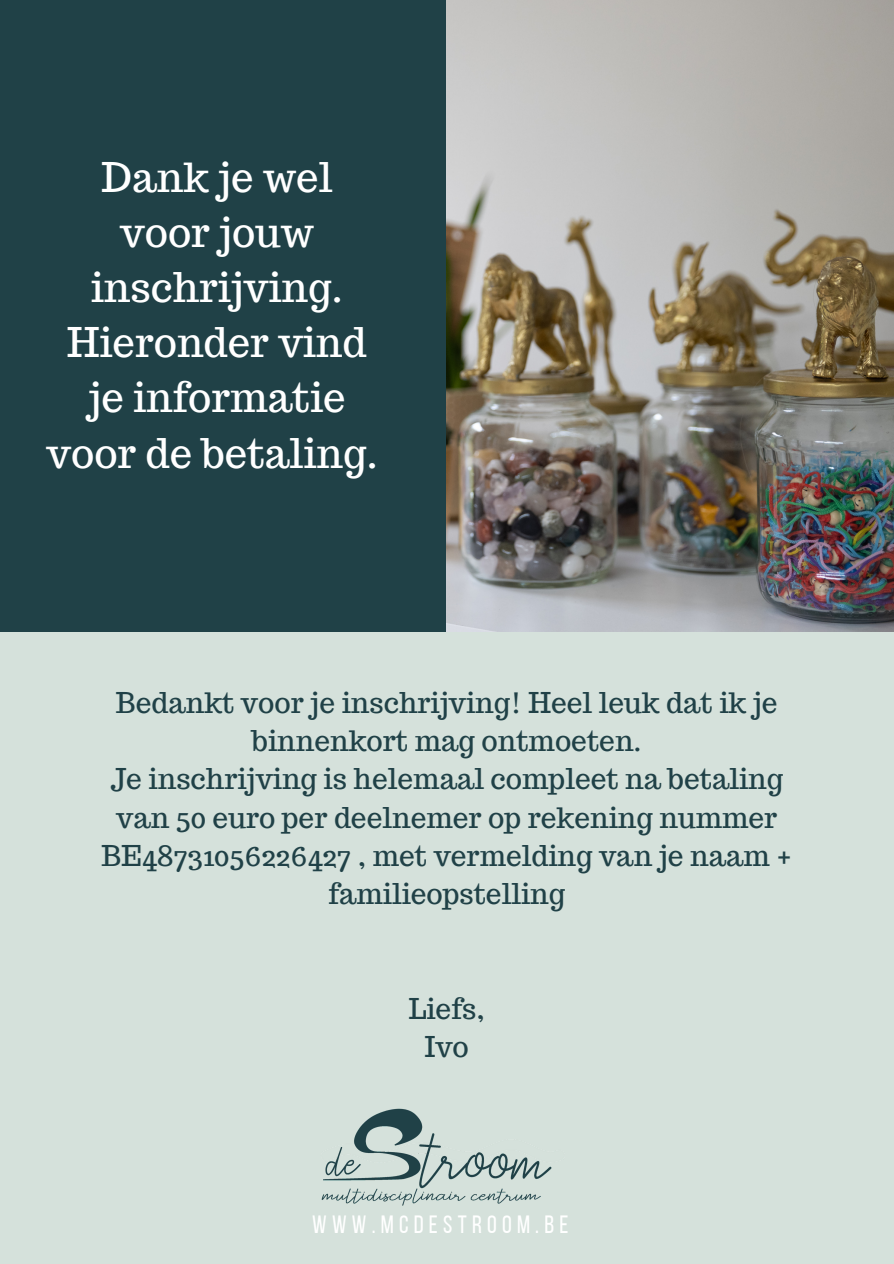
<style>
.page{position:relative;width:894px;height:1264px;background:#fff}
.page>*{position:absolute;margin:0;border:0;box-sizing:border-box;transform-origin:0 0}
.t1{font:40.05px/55.2px "Trocchi";color:#fff;text-align:center}
.t2{font:28.05px/38.2px "Trocchi";color:#204147;text-align:center}
.t3{font:24.9px "Bebas Neue";letter-spacing:.21em;color:#fff}
</style>
<div class="page">
<div style="left:0;top:0;width:893px;height:1263px;background:#204147"></div>
<img style="left:446px;top:0;width:447px;height:631px">
<div style="left:0;top:631px;width:893px;height:632px;background:#d5e1db"></div>
<img style="left:321px;top:1108px;width:231px;height:98px">
<p class="t1" style="left:101px;top:149px;width:232px">Dank je wel</p>
<p class="t1" style="left:91px;top:204px;width:253px">voor jouw inschrijving.</p>
<p class="t1" style="left:47px;top:315px;width:333px">Hieronder vind je informatie voor de betaling.</p>
<p class="t2" style="left:116px;top:683px;width:663px">Bedankt voor je inschrijving! Heel leuk dat ik je binnenkort mag ontmoeten.</p>
<p class="t2" style="left:101px;top:759px;width:691px">Je inschrijving is helemaal compleet na betaling van 50 euro per deelnemer op rekening nummer BE48731056226427 , met vermelding van je naam + familieopstelling</p>
<p class="t2" style="left:408px;top:989px;width:77px">Liefs,</p>
<p class="t2" style="left:424px;top:1027px;width:45px">Ivo</p>
<p class="t3" style="left:312px;top:1213px;width:257px">WWW.MCDESTROOM.BE</p>
</div>
